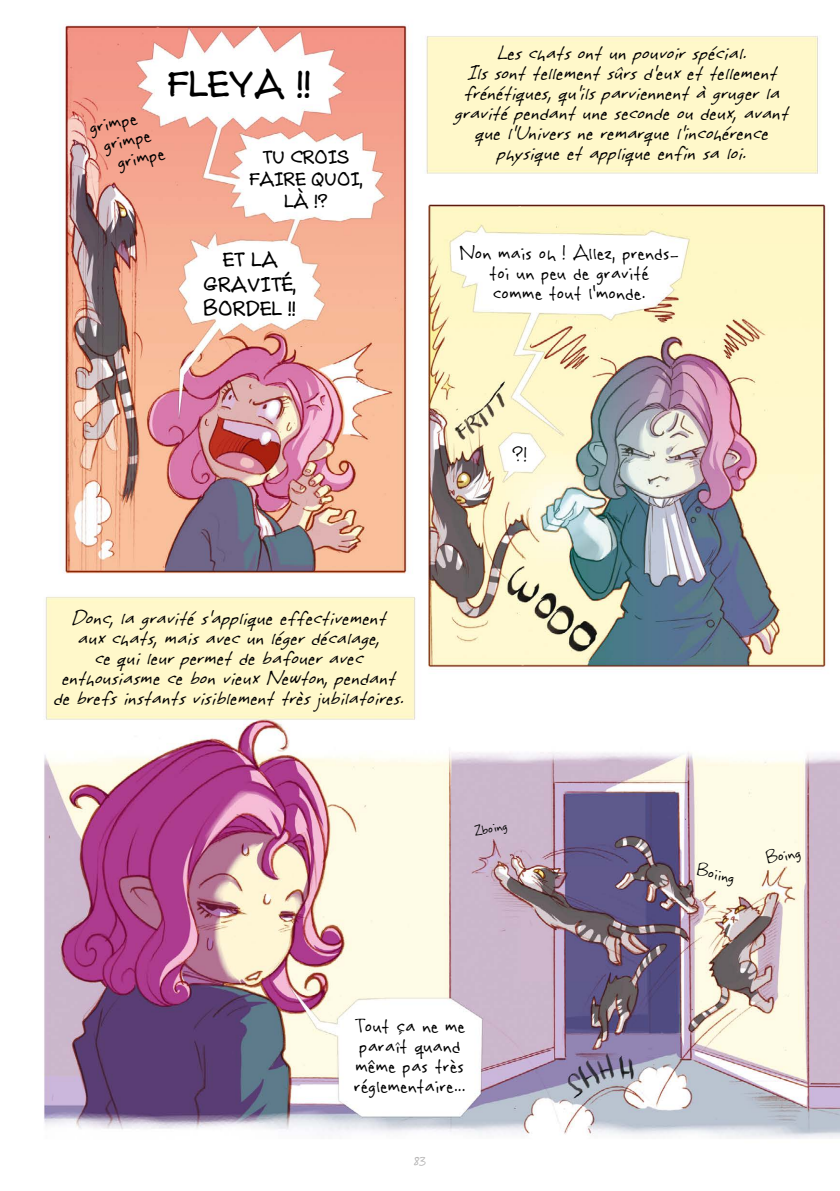
<style>
.page{position:relative;width:840px;height:1191px;background:#fff}
.page>*{position:absolute;margin:0;border:0;box-sizing:border-box;transform-origin:0 0}
.t1{font:700 44.8px "Rabioheadremix";color:#000}
.t2{font:24.2px "Rabiohead";color:#000}
.t3{font:italic 24px/20px "Rabioheadremix";color:#000;text-align:center}
.t4{font:24px/20px "Rabiohead";color:#000;text-align:center}
.t5{font:700 24px/24px "Rabioheadremix";color:#000;text-align:center}
.t6{font:700 22px/22px "Rabioheadremix";color:#000;text-align:center}
.t7{font:19.6px "Rabiohead";color:#000}
.t8{font:16.4px "Rabiohead";color:#000}
.t9{font:15.8px "Rabiohead";color:#b3b2b2}
</style>
<div class="page">
<img style="left:44px;top:23px;width:795px;height:1116px">
<h1 class="t1" style="left:167px;top:57px;width:145px">FLEYA !!</h1>
<p class="t2" style="left:86px;top:112px;width:50px;rotate:-12deg">grimpe</p>
<p class="t2" style="left:100px;top:130px;width:50px;rotate:-12deg">grimpe</p>
<p class="t2" style="left:114px;top:147px;width:50px;rotate:-12deg">grimpe</p>
<p class="t6" style="left:249px;top:146px;width:115px">TU CROIS<br>FAIRE QUOI,<br>LÀ !?</p>
<p class="t5" style="left:203px;top:248px;width:94px">ET LA<br>GRAVITÉ,<br>BORDEL !!</p>
<p class="t3" style="left:453px;top:43px;width:335px">Les chats ont un pouvoir spécial.<br>Ils sont tellement sûrs d’eux et tellement frénétiques, qu’ils parviennent à gruger la gravité pendant une seconde ou deux, avant que l’Univers ne remarque l’incohérence physique et applique enfin sa loi.</p>
<p class="t4" style="left:459px;top:242px;width:221px">Non mais oh ! Allez, prends&shy;toi un peu de gravité<br>comme tout l’monde.</p>
<p class="t4" style="left:511px;top:444px;width:17px">?!</p>
<p class="t3" style="left:52px;top:607px;width:352px">Donc, la gravité s’applique effectivement<br>aux chats, mais avec un léger décalage,<br>ce qui leur permet de bafouer avec enthousiasme ce bon vieux Newton, pendant de brefs instants visiblement très jubilatoires.</p>
<p class="t8" style="left:471px;top:821px;width:35px;rotate:-12deg">Zboing</p>
<p class="t7" style="left:699px;top:857px;width:40px;rotate:13deg">Boiing</p>
<p class="t7" style="left:763px;top:846px;width:37px;rotate:-12deg">Boing</p>
<p class="t4" style="left:354px;top:1015px;width:113px;text-align:left">Tout ça ne me paraît quand même pas très réglementaire...</p>
<p class="t9" style="left:414px;top:1150px;width:14px">83</p>
</div>
